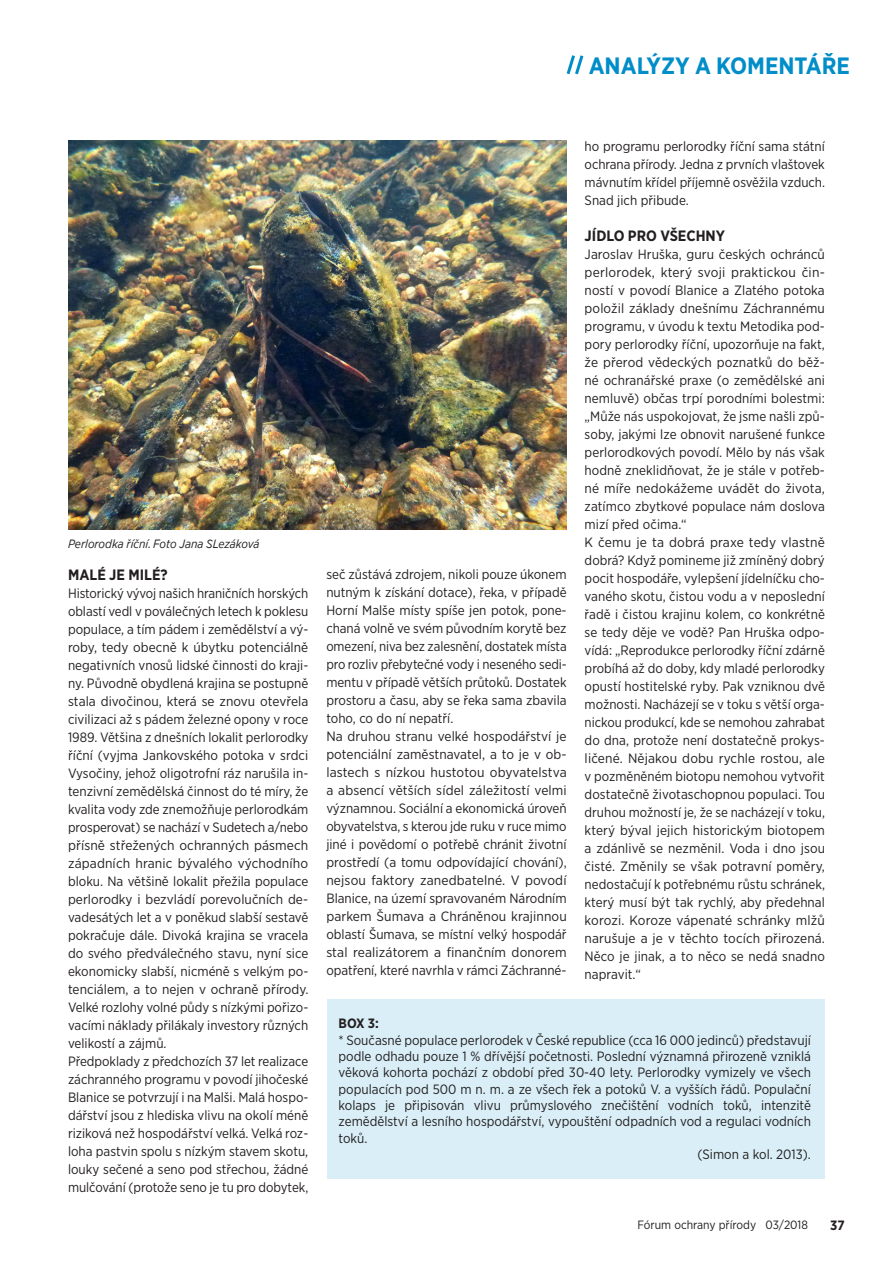
<style>
.page{position:relative;width:893px;height:1263px;background:#fff}
.page>*{position:absolute;margin:0;border:0;box-sizing:border-box;transform-origin:0 0}
.t1{font:700 23.55px "Gotham Narrow";color:#008dc8}
.t2{font:700 15px "Gotham Narrow";color:#231f20}
.t3{font:13.5px/18px "Gotham Narrow";color:#231f20;text-align:justify}
.t4{font:700 13.5px "Gotham Narrow";color:#231f20}
.t5{font:italic 12px "Gotham Narrow";color:#231f20}
.t6{font:12px "Gotham Narrow";color:#231f20}
</style>
<div class="page">
<div style="left:327px;top:999px;width:498px;height:180px;background:#d9eef6"></div>
<img style="left:68px;top:140px;width:499px;height:390px">
<svg style="left:566px;top:55px;width:18px;height:20px"></svg>
<p class="t1" style="left:589px;top:51px;width:263px">ANALÝZY A KOMENTÁŘE</p>
<p class="t5" style="left:68px;top:536px;width:193px">Perlorodka říční. Foto Jana SLezáková</p>
<p class="t2" style="left:68px;top:565px;width:101px">MALÉ JE MILÉ?</p>
<p class="t3" style="left:68px;top:584px;width:242px">Historický vývoj našich hraničních horských oblastí vedl v poválečných letech k poklesu populace, a tím pádem i zemědělství a vý&shy;roby, tedy obecně k úbytku potenciálně negativních vnosů lidské činnosti do kraji&shy;ny. Původně obydlená krajina se postupně stala divočinou, která se znovu otevřela civilizaci až s pádem železné opony v roce 1989. Většina z dnešních lokalit perlorodky říční (vyjma Jankovského potoka v srdci Vysočiny, jehož oligotrofní ráz narušila in&shy;tenzivní zemědělská činnost do té míry, že kvalita vody zde znemožňuje perlorodkám prosperovat) se nachází v Sudetech a/nebo přísně střežených ochranných pásmech západních hranic bývalého východního bloku. Na většině lokalit přežila populace perlorodky i bezvládí porevolučních de&shy;vadesátých let a v poněkud slabší sestavě pokračuje dále. Divoká krajina se vracela do svého předválečného stavu, nyní sice ekonomicky slabší, nicméně s velkým po&shy;tenciálem, a to nejen v ochraně přírody.<br>Velké rozlohy volné půdy s nízkými pořizo&shy;vacími náklady přilákaly investory různých velikostí a zájmů.</p>
<p class="t3" style="left:68px;top:1052px;width:242px">Předpoklady z předchozích 37 let realizace záchranného programu v povodí jihočeské Blanice se potvrzují i na Malši. Malá hospo&shy;dářství jsou z hlediska vlivu na okolí méně riziková než hospodářství velká. Velká roz&shy;loha pastvin spolu s nízkým stavem skotu, louky sečené a seno pod střechou, žádné mulčování (protože seno je tu pro dobytek,</p>
<p class="t3" style="left:326px;top:565px;width:242px">seč zůstává zdrojem, nikoli pouze úkonem nutným k získání dotace), řeka, v případě Horní Malše místy spíše jen potok, pone&shy;chaná volně ve svém původním korytě bez omezení, niva bez zalesnění, dostatek místa pro rozliv přebytečné vody i neseného sedi&shy;mentu v případě větších průtoků. Dostatek prostoru a času, aby se řeka sama zbavila toho, co do ní nepatří.</p>
<p class="t3" style="left:326px;top:727px;width:242px">Na druhou stranu velké hospodářství je potenciální zaměstnavatel, a to je v ob&shy;lastech s nízkou hustotou obyvatelstva a absencí větších sídel záležitostí velmi významnou. Sociální a ekonomická úroveň obyvatelstva, s kterou jde ruku v ruce mimo jiné i povědomí o potřebě chránit životní prostředí (a tomu odpovídající chování), nejsou faktory zanedbatelné. V povodí Blanice, na území spravovaném Národním parkem Šumava a Chráněnou krajinnou oblastí Šumava, se místní velký hospodář stal realizátorem a finančním donorem opatření, které navrhla v rámci Záchranné-</p>
<p class="t3" style="left:585px;top:137px;width:242px">ho programu perlorodky říční sama státní ochrana přírody. Jedna z prvních vlaštovek mávnutím křídel příjemně osvěžila vzduch.<br>Snad jich přibude.</p>
<p class="t2" style="left:585px;top:226px;width:142px">JÍDLO PRO VŠECHNY</p>
<p class="t3" style="left:585px;top:245px;width:242px">Jaroslav Hruška, guru českých ochránců perlorodek, který svoji praktickou čin&shy;ností v povodí Blanice a Zlatého potoka položil základy dnešnímu Záchrannému programu, v úvodu k textu Metodika pod&shy;pory perlorodky říční, upozorňuje na fakt, že přerod vědeckých poznatků do běž&shy;né ochranářské praxe (o zemědělské ani nemluvě) občas trpí porodními bolestmi: „Může nás uspokojovat, že jsme našli způ&shy;soby, jakými lze obnovit narušené funkce perlorodkových povodí. Mělo by nás však hodně zneklidňovat, že je stále v potřeb&shy;né míře nedokážeme uvádět do života, zatímco zbytkové populace nám doslova mizí před očima.“</p>
<p class="t3" style="left:585px;top:533px;width:242px">K čemu je ta dobrá praxe tedy vlastně dobrá? Když pomineme již zmíněný dobrý pocit hospodáře, vylepšení jídelníčku cho&shy;vaného skotu, čistou vodu a v neposlední řadě i čistou krajinu kolem, co konkrétně se tedy děje ve vodě? Pan Hruška odpo&shy;vídá: „Reprodukce perlorodky říční zdárně probíhá až do doby, kdy mladé perlorodky opustí hostitelské ryby. Pak vzniknou dvě možnosti. Nacházejí se v toku s větší orga&shy;nickou produkcí, kde se nemohou zahrabat do dna, protože není dostatečně prokys&shy;ličené. Nějakou dobu rychle rostou, ale v pozměněném biotopu nemohou vytvořit dostatečně životaschopnou populaci. Tou druhou možností je, že se nacházejí v toku, který býval jejich historickým biotopem a zdánlivě se nezměnil. Voda i dno jsou čisté. Změnily se však potravní poměry, nedostačují k potřebnému růstu schránek, který musí být tak rychlý, aby předehnal korozi. Koroze vápenaté schránky mlžů narušuje a je v těchto tocích přirozená.<br>Něco je jinak, a to něco se nedá snadno napravit.“</p>
<p class="t4" style="left:339px;top:1015px;width:42px">BOX 3:</p>
<p class="t3" style="left:339px;top:1031px;width:474px;line-height:16.4px">* Současné populace perlorodek v České republice (cca 16 000 jedinců) představují podle odhadu pouze 1 % dřívější početnosti. Poslední významná přirozeně vzniklá věková kohorta pochází z období před 30-40 lety. Perlorodky vymizely ve všech populacích pod 500 m n. m. a ze všech řek a potoků V. a vyšších řádů. Populační kolaps je připisován vlivu průmyslového znečištění vodních toků, intenzitě zemědělství a lesního hospodářství, vypouštění odpadních vod a regulaci vodních toků.</p>
<p class="t3" style="left:697px;top:1145px;width:115px">(Simon a kol. 2013).</p>
<p class="t6" style="left:637px;top:1217px;width:172px">Fórum ochrany přírody 03/2018</p>
<p class="t4" style="left:830px;top:1216px;width:16px">37</p>
</div>
